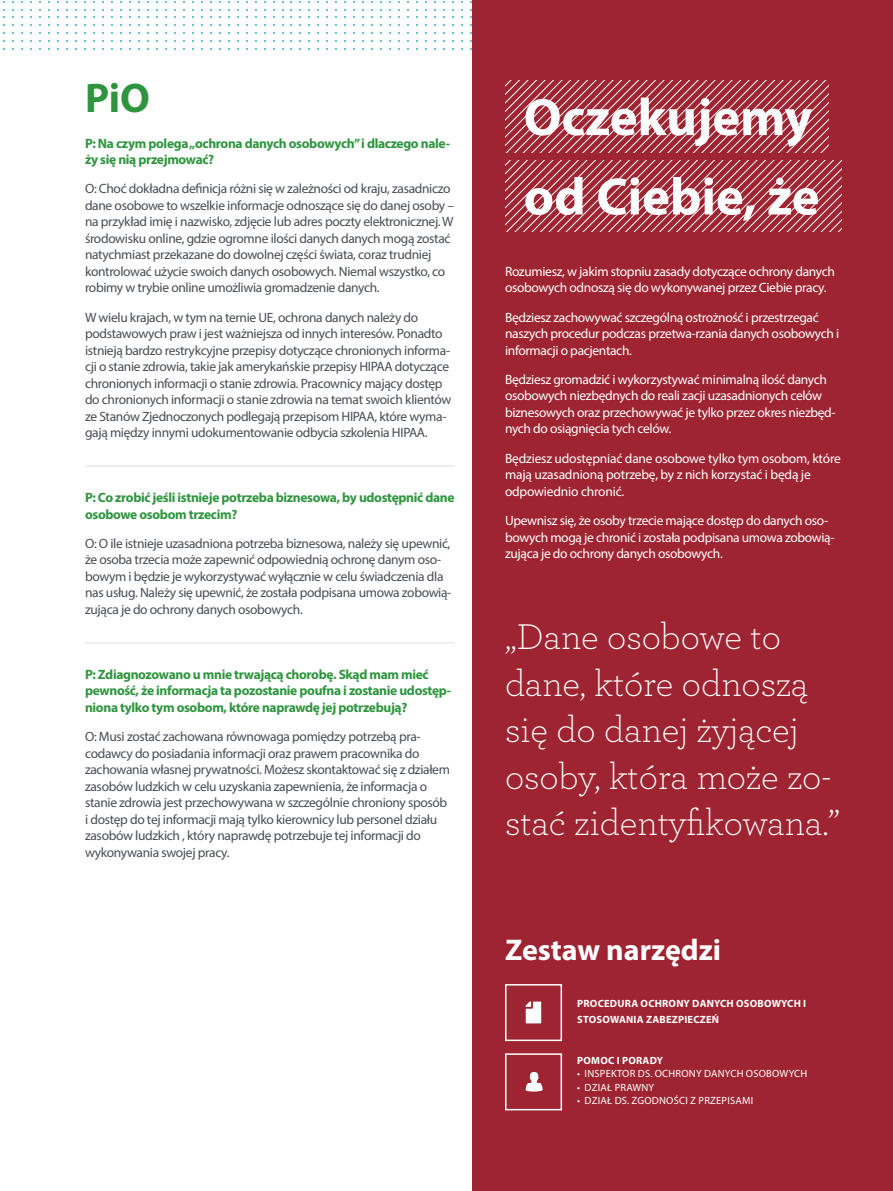
<style>
.page{position:relative;width:893px;height:1191px;background:#fff}
.page>*{position:absolute;margin:0;border:0;box-sizing:border-box;transform-origin:0 0}
.t1{font:700 52.8px "Myriad Pro";color:#fff}
.t2{font:700 41.55px "Myriad Pro";color:#2e953e}
.t3{font:300 37.5px/46.5px "Archer";letter-spacing:-.005em;color:#fff}
.t4{font:700 30px "Myriad Pro";color:#fff}
.t5{font:13.5px/16.5px "Myriad Pro";letter-spacing:-.025em;color:#474c55}
.t6{font:13.5px/16.5px "Myriad Pro";letter-spacing:-.025em;color:#fff}
.t7{font:700 13.5px/16.5px "Myriad Pro";letter-spacing:-.025em;color:#2e953e}
.t8{font:10.5px "Myriad Pro";letter-spacing:.02em;color:#fff}
.t9{font:700 10.5px/16.5px "Myriad Pro";letter-spacing:.02em;color:#fff}
</style>
<div class="page">
<hr style="left:85px;top:466px;width:369px;height:1px;background:#dedfe0">
<hr style="left:85px;top:642px;width:369px;height:1px;background:#dedfe0">
<div style="left:472px;top:0;width:421px;height:1191px;background:#9e2432"></div>
<div style="left:505px;top:984px;width:57px;height:57px;border:2px solid #fff"></div>
<svg style="left:526px;top:1001px;width:15px;height:22px"></svg>
<div style="left:505px;top:1053px;width:57px;height:57px;border:2px solid #fff"></div>
<svg style="left:526px;top:1072px;width:17px;height:20px"></svg>
<svg style="left:505px;top:160px;width:337px;height:71px"></svg>
<svg style="left:505px;top:81px;width:324px;height:71px"></svg>
<h2 class="t2" style="left:85px;top:71px;width:66px">PiO</h2>
<p class="t7" style="left:85px;top:134px;width:366px">P: Na czym polega „ochrona danych osobowych” i dlaczego nale&shy;ży się nią przejmować?</p>
<p class="t5" style="left:85px;top:180px;width:371px">O: Choć dokładna definicja różni się w zależności od kraju, zasadniczo dane osobowe to wszelkie informacje odnoszące się do danej osoby – na przykład imię i nazwisko, zdjęcie lub adres poczty elektronicznej. W środowisku online, gdzie ogromne ilości danych danych mogą zostać natychmiast przekazane do dowolnej części świata, coraz trudniej kontrolować użycie swoich danych osobowych. Niemal wszystko, co robimy w trybie online umożliwia gromadzenie danych.</p>
<p class="t5" style="left:85px;top:309px;width:368px">W wielu krajach, w tym na ternie UE, ochrona danych należy do podstawowych praw i jest ważniejsza od innych interesów. Ponadto istnieją bardzo restrykcyjne przepisy dotyczące chronionych informa&shy;cji o stanie zdrowia, takie jak amerykańskie przepisy HIPAA dotyczące chronionych informacji o stanie zdrowia. Pracownicy mający dostęp do chronionych informacji o stanie zdrowia na temat swoich klientów ze Stanów Zjednoczonych podlegają przepisom HIPAA, które wyma&shy;gają między innymi udokumentowanie odbycia szkolenia HIPAA.</p>
<p class="t7" style="left:85px;top:489px;width:371px">P: Co zrobić jeśli istnieje potrzeba biznesowa, by udostępnić dane osobowe osobom trzecim?</p>
<p class="t5" style="left:85px;top:535px;width:368px">O: O ile istnieje uzasadniona potrzeba biznesowa, należy się upewnić, że osoba trzecia może zapewnić odpowiednią ochronę danym oso&shy;bowym i będzie je wykorzystywać wyłącznie w celu świadczenia dla nas usług. Należy się upewnić, że została podpisana umowa zobowią&shy;zująca je do ochrony danych osobowych.</p>
<p class="t7" style="left:85px;top:665px;width:368px">P: Zdiagnozowano u mnie trwającą chorobę. Skąd mam mieć pewność, że informacja ta pozostanie poufna i zostanie udostęp&shy;niona tylko tym osobom, które naprawdę jej potrzebują?</p>
<p class="t5" style="left:85px;top:728px;width:366px">O: Musi zostać zachowana równowaga pomiędzy potrzebą pra&shy;codawcy do posiadania informacji oraz prawem pracownika do zachowania własnej prywatności. Możesz skontaktować się z działem zasobów ludzkich w celu uzyskania zapewnienia, że informacja o stanie zdrowia jest przechowywana w szczególnie chroniony sposób i dostęp do tej informacji mają tylko kierownicy lub personel działu zasobów ludzkich , który naprawdę potrzebuje tej informacji do wykonywania swojej pracy.</p>
<h1 class="t1" style="left:524px;top:83px;width:290px">Oczekujemy</h1>
<h1 class="t1" style="left:524px;top:162px;width:297px">od Ciebie, że</h1>
<p class="t6" style="left:505px;top:263px;width:331px">Rozumiesz, w jakim stopniu zasady dotyczące ochrony danych osobowych odnoszą się do wykonywanej przez Ciebie pracy.</p>
<p class="t6" style="left:505px;top:309px;width:336px">Będziesz zachowywać szczególną ostrożność i przestrzegać naszych procedur podczas przetwa-rzania danych osobowych i informacji o pacjentach.</p>
<p class="t6" style="left:505px;top:371px;width:332px">Będziesz gromadzić i wykorzystywać minimalną ilość danych osobowych niezbędnych do reali zacji uzasadnionych celów biznesowych oraz przechowywać je tylko przez okres niezbęd&shy;nych do osiągnięcia tych celów.</p>
<p class="t6" style="left:505px;top:450px;width:337px">Będziesz udostępniać dane osobowe tylko tym osobom, które mają uzasadnioną potrzebę, by z nich korzystać i będą je odpowiednio chronić.</p>
<p class="t6" style="left:505px;top:512px;width:331px">Upewnisz się, że osoby trzecie mające dostęp do danych oso&shy;bowych mogą je chronić i została podpisana umowa zobowią&shy;zująca je do ochrony danych osobowych.</p>
<h3 class="t3" style="left:505px;top:612px;width:337px">„Dane osobowe to dane, które odnoszą się do danej żyjącej osoby, która może zo&shy;stać zidentyfikowana.”</h3>
<h3 class="t4" style="left:505px;top:930px;width:218px">Zestaw narzędzi</h3>
<p class="t9" style="left:577px;top:994px;width:231px">PROCEDURA OCHRONY DANYCH OSOBOWYCH I<br>STOSOWANIA ZABEZPIECZEŃ</p>
<p class="t9" style="left:577px;top:1051px;width:87px">POMOC I PORADY</p>
<p class="t8" style="left:577px;top:1067px;width:232px">• INSPEKTOR DS. OCHRONY DANYCH OSOBOWYCH</p>
<p class="t8" style="left:577px;top:1080px;width:79px">• DZIAŁ PRAWNY</p>
<p class="t8" style="left:577px;top:1094px;width:178px">• DZIAŁ DS. ZGODNOŚCI Z PRZEPISAMI</p>
</div>
